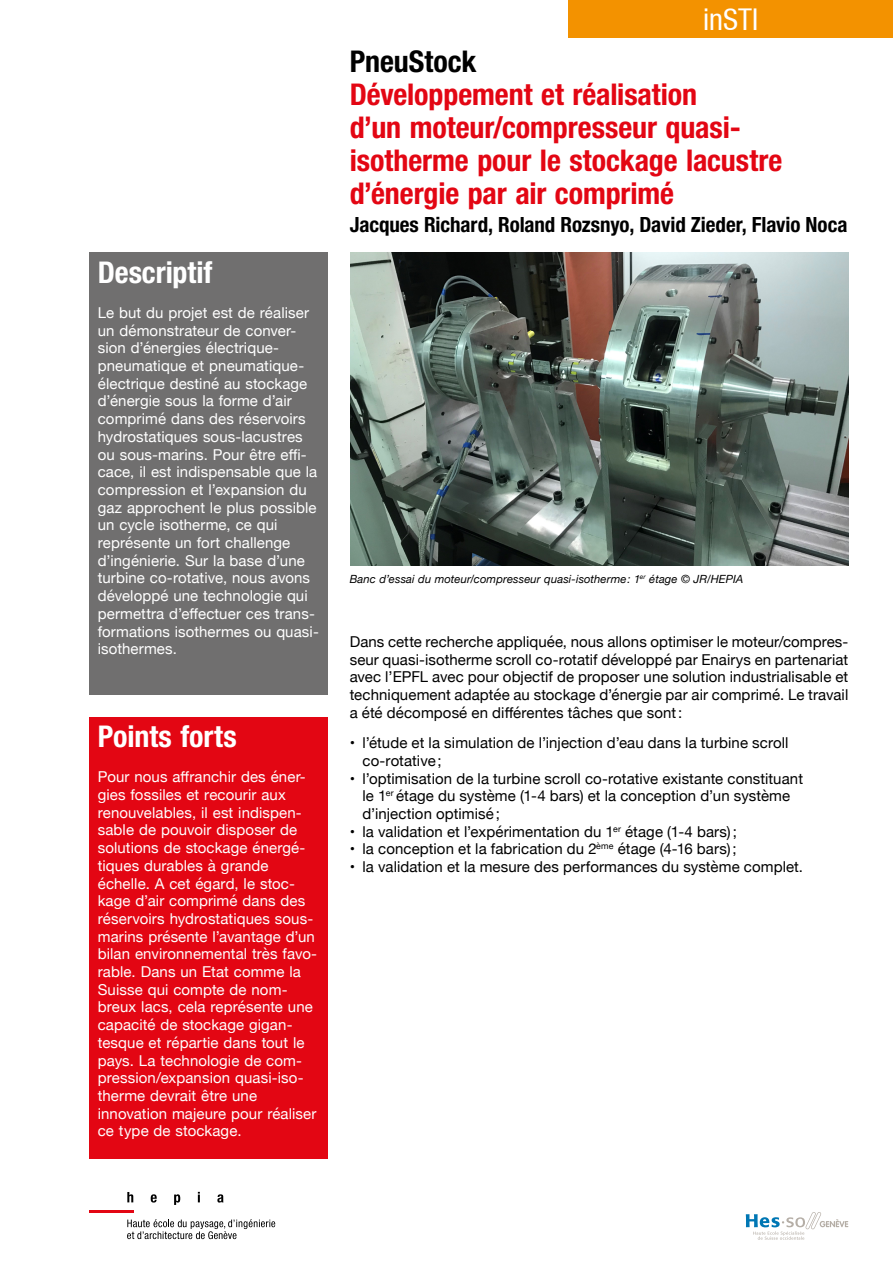
<style>
.page{position:relative;width:893px;height:1263px;background:#fff}
.page>*{position:absolute;margin:0;border:0;box-sizing:border-box;transform-origin:0 0}
.t1{font:700 condensed 30px/33px "Helvetica Neue";letter-spacing:-.005em;color:#e30613}
.t2{font:700 condensed 30px "Helvetica Neue";color:#fff}
.t3{font:700 condensed 30px "Helvetica Neue";color:#000}
.t4{font:condensed 30px "Helvetica Neue";color:#fff}
.t5{font:700 condensed 21px "Helvetica Neue";letter-spacing:-.005em;color:#000}
.t6{font:15px/17.7px "Helvetica Neue";letter-spacing:.005em;color:#fff}
.t7{font:15px/17.7px "Helvetica Neue";letter-spacing:.005em;color:#000}
.t8{font:italic 11.25px "Helvetica Neue";letter-spacing:.01em;color:#000}
</style>
<div class="page">
<img style="left:350px;top:253px;width:499px;height:313px">
<div style="left:89px;top:717px;width:238px;height:442px;background:#e30613"></div>
<div style="left:89px;top:253px;width:238px;height:442px;background:#706f6f"></div>
<hr style="left:89px;top:1209px;width:44px;height:3px;background:#e30613">
<svg style="left:127px;top:1219px;width:148px;height:20px"></svg>
<svg style="left:127px;top:1192px;width:6px;height:10px"></svg>
<svg style="left:151px;top:1194px;width:6px;height:8px"></svg>
<svg style="left:174px;top:1194px;width:6px;height:11px"></svg>
<svg style="left:198px;top:1192px;width:2px;height:10px"></svg>
<svg style="left:217px;top:1194px;width:6px;height:8px"></svg>
<svg style="left:746px;top:1212px;width:102px;height:28px"></svg>
<div style="left:568px;top:0;width:325px;height:37px;background:#f39200"></div>
<h1 class="t2" style="left:98px;top:254px;width:116px">Descriptif</h1>
<p class="t6" style="left:98px;top:305px;width:223px">Le but du projet est de réaliser un démonstrateur de conver&shy;sion d’énergies électrique&shy;pneumatique et pneumatique&shy;électrique destiné au stockage d’énergie sous la forme d’air comprimé dans des réservoirs hydrostatiques sous-lacustres ou sous-marins. Pour être effi&shy;cace, il est indispensable que la compression et l’expansion du gaz approchent le plus possible un cycle isotherme, ce qui représente un fort challenge d’ingénierie. Sur la base d’une turbine co-rotative, nous avons développé une technologie qui permettra d’effectuer ces trans&shy;formations isothermes ou quasi&shy;isothermes.</p>
<h1 class="t2" style="left:98px;top:718px;width:140px">Points forts</h1>
<p class="t6" style="left:98px;top:769px;width:221px">Pour nous affranchir des éner&shy;gies fossiles et recourir aux renouvelables, il est indispen&shy;sable de pouvoir disposer de solutions de stockage énergé&shy;tiques durables à grande échelle. A cet égard, le stoc&shy;kage d’air comprimé dans des réservoirs hydrostatiques sous&shy;marins présente l’avantage d’un bilan environnemental très favo&shy;rable. Dans un Etat comme la<br>Suisse qui compte de nom&shy;breux lacs, cela représente une capacité de stockage gigan&shy;tesque et répartie dans tout le pays. La technologie de com&shy;pression/expansion quasi-iso&shy;therme devrait être une innovation majeure pour réaliser ce type de stockage.</p>
<h1 class="t4" style="left:703px;top:2px;width:57px">inSTI</h1>
<h1 class="t3" style="left:350px;top:43px;width:128px">PneuStock</h1>
<h1 class="t1" style="left:350px;top:77px;width:434px">Développement et réalisation<br>d’un moteur/compresseur quasi&shy;isotherme pour le stockage lacustre d’énergie par air comprimé</h1>
<h2 class="t5" style="left:350px;top:212px;width:499px">Jacques Richard, Roland Rozsnyo, David Zieder, Flavio Noca</h2>
<p class="t8" style="left:350px;top:571px;width:395px">Banc d’essai du moteur/compresseur quasi-isotherme: 1<sup>er</sup> étage © JR/HEPIA</p>
<p class="t7" style="left:350px;top:634px;width:500px;text-align:justify">Dans cette recherche appliquée, nous allons optimiser le moteur/compres&shy;seur quasi-isotherme scroll co-rotatif développé par Enairys en partenariat avec l’EPFL avec pour objectif de proposer une solution industrialisable et techniquement adaptée au stockage d’énergie par air comprimé. Le travail a été décomposé en différentes tâches que sont:</p>
<p class="t7" style="left:362px;top:735px;width:427px;text-indent:-13px">• l’étude et la simulation de l’injection d’eau dans la turbine scroll co-rotative;</p>
<p class="t7" style="left:362px;top:770px;width:442px;text-indent:-13px">• l’optimisation de la turbine scroll co-rotative existante constituant le 1<sup>er</sup> étage du système (1-4 bars) et la conception d’un système d’injection optimisé;</p>
<p class="t7" style="left:350px;top:823px;width:389px">• la validation et l’expérimentation du 1<sup>er</sup> étage (1-4 bars);</p>
<p class="t7" style="left:350px;top:841px;width:388px">• la conception et la fabrication du 2<sup>ème</sup> étage (4-16 bars);</p>
<p class="t7" style="left:350px;top:859px;width:455px">• la validation et la mesure des performances du système complet.</p>
</div>
